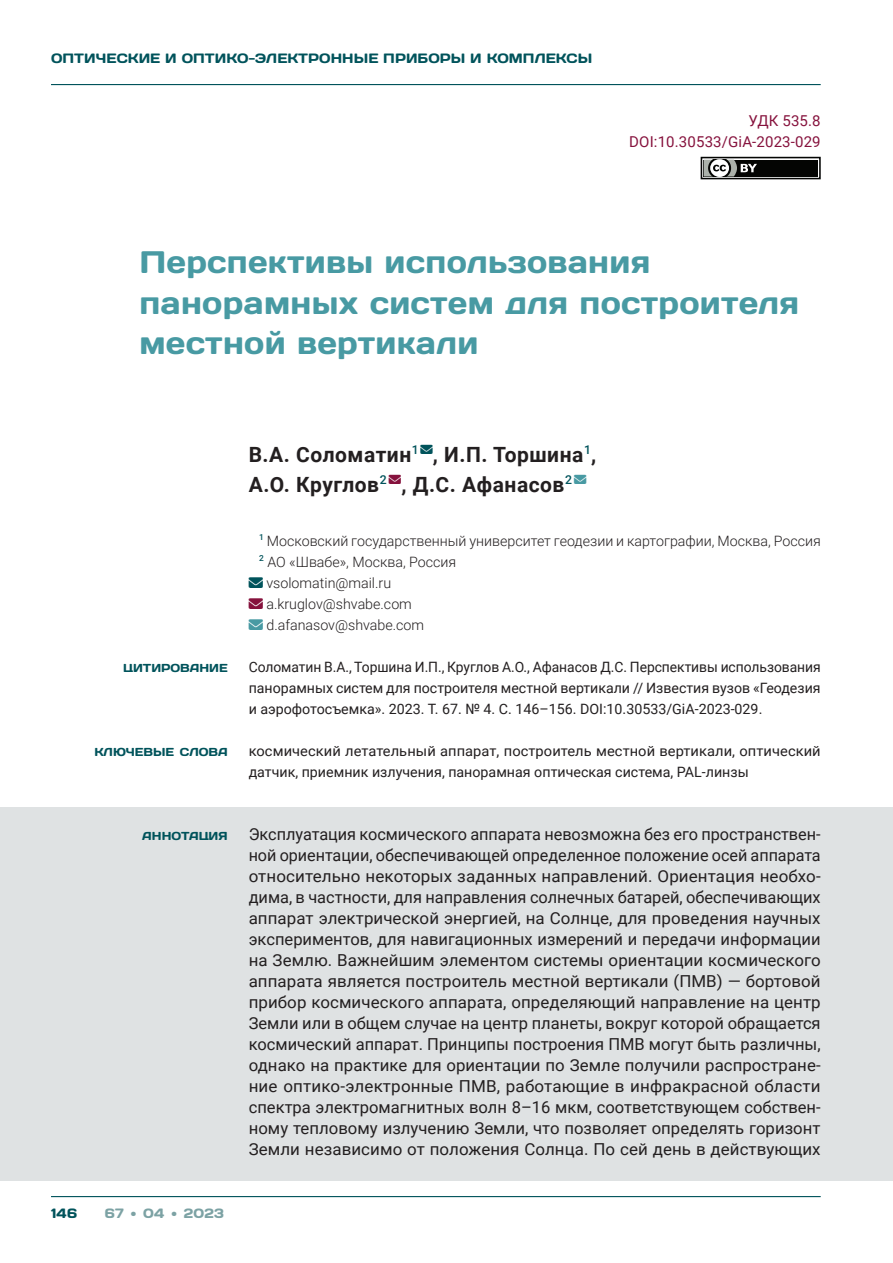
<style>
.page{position:relative;width:893px;height:1263px;background:#fff}
.page>*{position:absolute;margin:0;border:0;box-sizing:border-box;transform-origin:0 0}
.t1{font:31.05px/40.5px "Days One";letter-spacing:.01em;color:#489aa3}
.t2{font:700 21px/30px "Roboto";letter-spacing:.025em;color:#231f20}
.t3{font:16.5px/21px "Roboto";letter-spacing:.005em;color:#231f20;text-align:justify}
.t4{font:15px/21px "Roboto";letter-spacing:.01em;color:#86123d;text-align:right}
.t5{font:14.25px/21px "Roboto";color:#231f20;text-align:justify}
.t6{font:300 14.25px "Roboto";color:#231f20}
.t7{font:13.5px "Days One";letter-spacing:.005em;color:#00535b}
.t8{font:13.5px "Days One";letter-spacing:.02em;color:#7ca2a4}
.t9{font:11.55px "Days One";color:#00535b}
.s1{color:#00535b}
.s2{color:#86123d}
.s3{color:#489aa3}
</style>
<div class="page">
<hr style="left:51px;top:1196px;width:770px;height:1px;background:#00535b">
<hr style="left:51px;top:84px;width:770px;height:1px;background:#00535b">
<div style="left:701px;top:157px;width:120px;height:22px;border:2px solid #040503"></div>
<div style="left:704px;top:160px;width:114px;height:16px;background:#040503"></div>
<svg style="left:701px;top:157px;width:56px;height:23px"></svg>
<div style="left:0;top:807px;width:893px;height:373px;background:#dfe2e3"></div>
<p class="t7" style="left:51px;top:50px;width:543px">Оптические и оптико-электронные приборы и комплексы</p>
<p class="t4" style="left:629px;top:110px;width:193px">УДК 535.8<br>DOI:10.30533/GiA-2023-029</p>
<h1 class="t1" style="left:139px;top:242px;width:661px">Перспективы использования панорамных систем для построителя местной вертикали</h1>
<p class="t9" style="left:123px;top:660px;width:106px">цитирование</p>
<p class="t9" style="left:94px;top:744px;width:135px">ключевые слова</p>
<p class="t9" style="left:142px;top:828px;width:87px">аннотация</p>
<p class="t7" style="left:51px;top:1205px;width:28px">146</p>
<p class="t8" style="left:105px;top:1205px;width:121px">67 • 04 • 2023</p>
<p class="t2" style="left:249px;top:439px;width:349px">В.А. Соломатин<sup>1</sup><sup>✉</sup>, И.П. Торшина<sup>1</sup>,<br>А.О. Круглов<sup>2</sup> <sup>✉</sup>, Д.С. Афанасов<sup>2</sup> <sup>✉</sup></p>
<p class="t6" style="left:259px;top:531px;width:563px"><sup>1</sup> Московский государственный университет геодезии и картографии, Москва, Россия</p>
<p class="t6" style="left:259px;top:552px;width:199px"><sup>2</sup> АО «Швабе», Москва, Россия</p>
<p class="t6" style="left:249px;top:573px;width:144px"><span class="s1">✉</span> vsolomatin@mail.ru</p>
<p class="t6" style="left:249px;top:594px;width:165px"><span class="s2">✉</span> a.kruglov@shvabe.com</p>
<p class="t6" style="left:249px;top:615px;width:177px"><span class="s3">✉</span> d.afanasov@shvabe.com</p>
<p class="t5" style="left:249px;top:656px;width:574px">Соломатин В.А., Торшина И.П., Круглов А.О., Афанасов Д.С. Перспективы использования панорамных систем для построителя местной вертикали // Известия вузов «Геодезия и аэрофотосъемка». 2023. Т. 67. № 4. С. 146–156. DOI:10.30533/GiA-2023-029.</p>
<p class="t5" style="left:249px;top:740px;width:573px">космический летательный аппарат, построитель местной вертикали, оптический датчик, приемник излучения, панорамная оптическая система, PAL-линзы</p>
<p class="t3" style="left:249px;top:823px;width:574px">Эксплуатация космического аппарата невозможна без его пространствен&shy;ной ориентации, обеспечивающей определенное положение осей аппарата относительно некоторых заданных направлений. Ориентация необхо&shy;дима, в частности, для направления солнечных батарей, обеспечивающих аппарат электрической энергией, на Солнце, для проведения научных экспериментов, для навигационных измерений и передачи информации на Землю. Важнейшим элементом системы ориентации космического аппарата является построитель местной вертикали (ПМВ) — бортовой прибор космического аппарата, определяющий направление на центр Земли или в общем случае на центр планеты, вокруг которой обращается космический аппарат. Принципы построения ПМВ могут быть различны, однако на практике для ориентации по Земле получили распростране&shy;ние оптико-электронные ПМВ, работающие в инфракрасной области спектра электромагнитных волн 8–16 мкм, соответствующем собствен&shy;ному тепловому излучению Земли, что позволяет определять горизонт Земли независимо от положения Солнца. По сей день в действующих</p>
</div>
